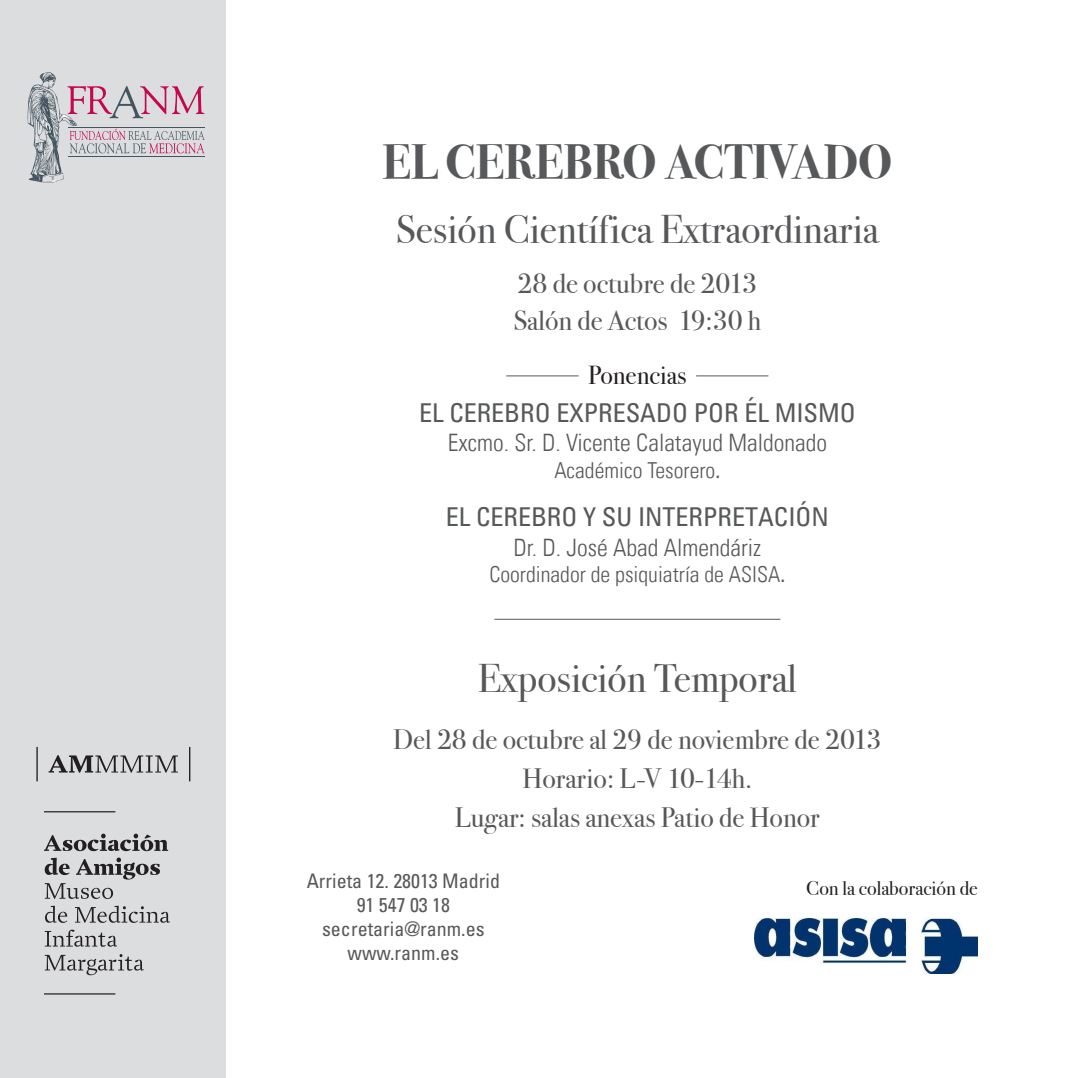
<style>
.page{position:relative;width:1078px;height:1078px;background:#fff}
.page>*{position:absolute;margin:0;border:0;box-sizing:border-box;transform-origin:0 0}
.t1{font:48px "Bodoni Svty Two OSITCTT Bold";color:#57585a}
.t2{font:40px "Bodoni Svty Two ITCTT Book";color:#57585a}
.t3{font:28px "Bodoni Svty Two ITCTT Book";color:#57585a}
.t4{font:condensed 26px "Univers";color:#57585a}
.t5{font:26px "Bodoni Svty Two ITCTT Book";color:#231f20}
.t6{font:300 condensed 24px "Univers LT";color:#57585a}
.t7{font:300 condensed 22px "Univers LT";color:#57585a}
.t8{font:condensed 20px "Univers LT Std";color:#57585a}
.t9{font:20px "Bodoni Svty Two ITCTT Book";color:#231f20}
.s1{font-family:"Univers";font-weight:400}
</style>
<div class="page">
<div style="left:0;top:0;width:225px;height:1077px;background:#dcdddf"></div>
<svg style="left:28px;top:72px;width:177px;height:110px"></svg>
<hr style="left:68px;top:127px;width:136px;height:1px;background:#45555f">
<hr style="left:68px;top:156px;width:136px;height:1px;background:#45555f">
<hr style="left:506px;top:375px;width:72px;height:1px;background:#57585a">
<hr style="left:696px;top:375px;width:72px;height:1px;background:#57585a">
<img style="left:754px;top:918px;width:223px;height:55px">
<svg style="left:45px;top:954px;width:99px;height:21px"></svg>
<svg style="left:45px;top:929px;width:72px;height:17px"></svg>
<svg style="left:45px;top:905px;width:125px;height:17px"></svg>
<svg style="left:45px;top:857px;width:115px;height:41px"></svg>
<svg style="left:44px;top:833px;width:124px;height:18px"></svg>
<hr style="left:44px;top:993px;width:71px;height:1px;background:#231f20">
<hr style="left:44px;top:811px;width:71px;height:1px;background:#231f20">
<svg style="left:49px;top:755px;width:129px;height:17px"></svg>
<hr style="left:36px;top:746px;width:2px;height:35px;background:#231f20">
<hr style="left:189px;top:746px;width:1px;height:35px;background:#231f20">
<hr style="left:494px;top:618px;width:286px;height:1px;background:#57585a">
<p class="t1" style="left:382px;top:133px;width:511px">EL CEREBRO ACTIVADO</p>
<p class="t2" style="left:396px;top:205px;width:484px">Sesión Científica Extraordinaria</p>
<p class="t3" style="left:517px;top:267px;width:241px">28 de octubre de 2013</p>
<p class="t3" style="left:513px;top:304px;width:249px">Salón de Actos 19:30 h</p>
<p class="t5" style="left:588px;top:360px;width:100px">Ponencias</p>
<p class="t4" style="left:419px;top:395px;width:438px">EL CEREBRO EXPRESADO POR ÉL MISMO</p>
<p class="t6" style="left:447px;top:428px;width:381px">Excmo. Sr. D. Vicente Calatayud Maldonado</p>
<p class="t7" style="left:554px;top:456px;width:167px">Académico Tesorero<span class="s1">.</span></p>
<p class="t4" style="left:445px;top:500px;width:384px">EL CEREBRO Y SU INTERPRETACIÓN</p>
<p class="t6" style="left:513px;top:533px;width:249px">Dr. D. José Abad Almendáriz</p>
<p class="t7" style="left:489px;top:561px;width:297px">Coordinador de psiquiatría de ASISA<span class="s1">.</span></p>
<p class="t2" style="left:477px;top:654px;width:321px">Exposición Temporal</p>
<p class="t3" style="left:393px;top:722px;width:490px">Del 28 de octubre al 29 de noviembre de 2013</p>
<p class="t3" style="left:522px;top:761px;width:231px">Horario: L-V 10-14h.</p>
<p class="t3" style="left:455px;top:800px;width:366px">Lugar: salas anexas Patio de Honor</p>
<p class="t8" style="left:306px;top:868px;width:195px">Arrieta 12. 28013 Madrid</p>
<p class="t8" style="left:356px;top:892px;width:95px">91 547 03 18</p>
<p class="t8" style="left:322px;top:916px;width:164px">secretaria@ranm.es</p>
<p class="t8" style="left:347px;top:940px;width:113px">www.ranm.es</p>
<p class="t9" style="left:806px;top:875px;width:173px">Con la colaboración de</p>
</div>
